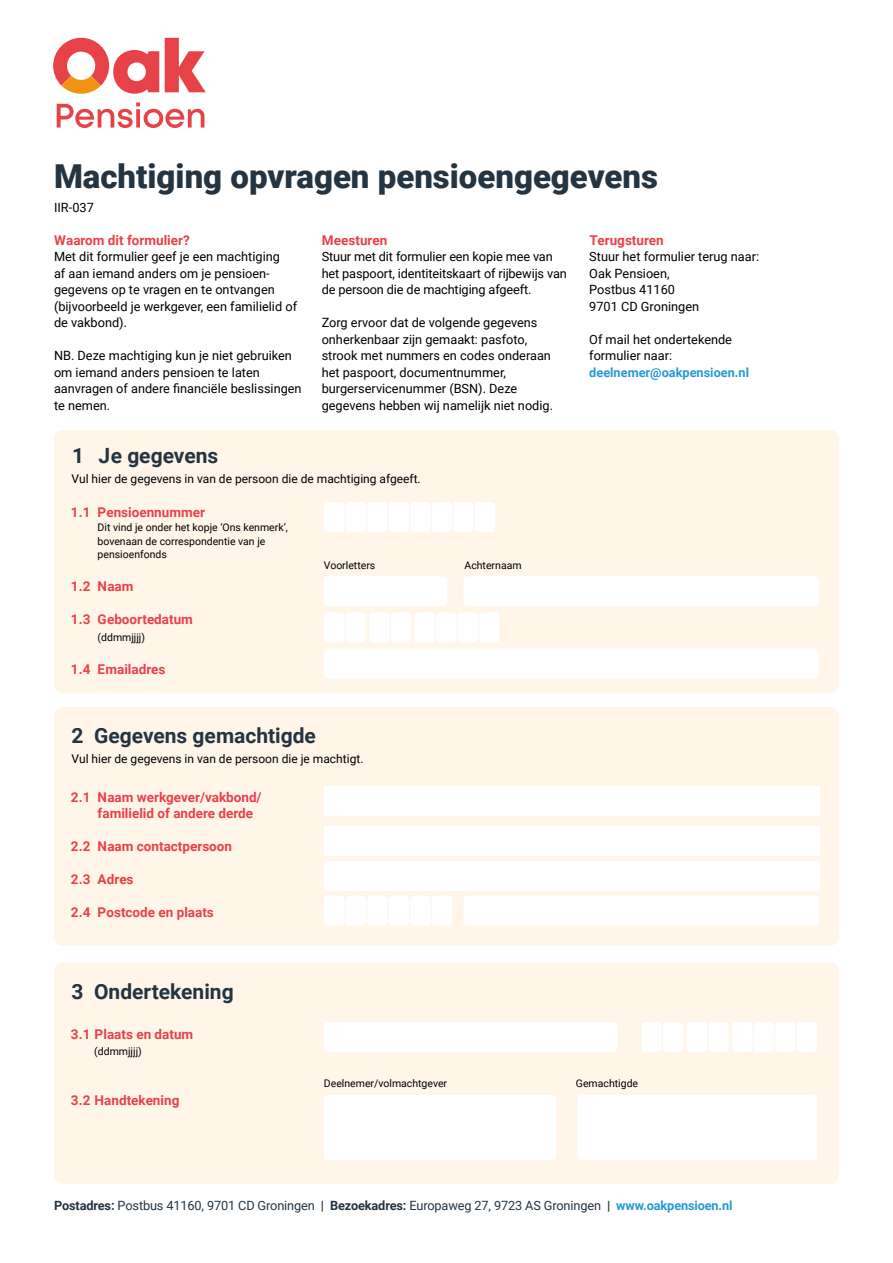
<style>
.page{position:relative;width:893px;height:1263px;background:#fff}
.page>*{position:absolute;margin:0;border:0;box-sizing:border-box;transform-origin:0 0}
.t1{font:900 33px "Roboto";color:#253441}
.t2{font:700 21px "Roboto";color:#253441}
.t3{font:700 13.5px/16.5px "Roboto";color:#e84249}
.t4{font:12.75px/16.5px "Roboto";color:#000}
.t5{font:12.75px "Roboto";letter-spacing:-.01em;color:#253441}
.t6{font:700 12.75px "Roboto";color:#2699d6}
.t7{font:12px "Roboto";color:#000}
.t8{font:10.5px/13.5px "Roboto";color:#000}
.s1{font-weight:700}
.s2{font-weight:700;color:#2699d6}
</style>
<div class="page">
<div style="left:54px;top:430px;width:785px;height:263px;background:#fff5e9;border-radius:9px"></div>
<div style="left:54px;top:707px;width:785px;height:239px;background:#fff5e9;border-radius:9px"></div>
<div style="left:54px;top:963px;width:785px;height:221px;background:#fff5e9;border-radius:9px"></div>
<div style="left:324px;top:612px;width:20px;height:30px;background:#fff;border-radius:4px"></div>
<div style="left:641px;top:1022px;width:21px;height:30px;background:#fff;border-radius:4px"></div>
<div style="left:345px;top:612px;width:21px;height:30px;background:#fff;border-radius:4px"></div>
<div style="left:663px;top:1022px;width:20px;height:30px;background:#fff;border-radius:4px"></div>
<div style="left:369px;top:612px;width:21px;height:30px;background:#fff;border-radius:4px"></div>
<div style="left:687px;top:1022px;width:20px;height:30px;background:#fff;border-radius:4px"></div>
<div style="left:391px;top:612px;width:20px;height:30px;background:#fff;border-radius:4px"></div>
<div style="left:708px;top:1022px;width:21px;height:30px;background:#fff;border-radius:4px"></div>
<div style="left:414px;top:612px;width:21px;height:30px;background:#fff;border-radius:4px"></div>
<div style="left:732px;top:1022px;width:20px;height:30px;background:#fff;border-radius:4px"></div>
<div style="left:324px;top:502px;width:20px;height:30px;background:#fff;border-radius:4px"></div>
<div style="left:324px;top:896px;width:20px;height:30px;background:#fff;border-radius:4px"></div>
<div style="left:324px;top:576px;width:123px;height:30px;background:#fff;border-radius:4px"></div>
<div style="left:324px;top:649px;width:495px;height:30px;background:#fff;border-radius:4px"></div>
<div style="left:324px;top:861px;width:495px;height:30px;background:#fff"></div>
<div style="left:324px;top:1022px;width:293px;height:30px;background:#fff;border-radius:4px"></div>
<div style="left:324px;top:1095px;width:232px;height:65px;background:#fff;border-radius:4px"></div>
<div style="left:577px;top:1095px;width:240px;height:65px;background:#fff;border-radius:4px"></div>
<div style="left:464px;top:896px;width:355px;height:30px;background:#fff;border-radius:4px"></div>
<div style="left:324px;top:786px;width:495px;height:30px;background:#fff"></div>
<div style="left:324px;top:826px;width:495px;height:30px;background:#fff"></div>
<div style="left:464px;top:576px;width:355px;height:30px;background:#fff;border-radius:4px"></div>
<div style="left:410px;top:502px;width:21px;height:30px;background:#fff;border-radius:4px"></div>
<div style="left:410px;top:896px;width:21px;height:30px;background:#fff;border-radius:4px"></div>
<div style="left:436px;top:612px;width:20px;height:30px;background:#fff;border-radius:4px"></div>
<div style="left:753px;top:1022px;width:21px;height:30px;background:#fff;border-radius:4px"></div>
<div style="left:345px;top:502px;width:21px;height:30px;background:#fff;border-radius:4px"></div>
<div style="left:345px;top:896px;width:21px;height:30px;background:#fff;border-radius:4px"></div>
<div style="left:432px;top:502px;width:20px;height:30px;background:#fff;border-radius:4px"></div>
<div style="left:432px;top:896px;width:20px;height:30px;background:#fff;border-radius:4px"></div>
<div style="left:458px;top:612px;width:20px;height:30px;background:#fff;border-radius:4px"></div>
<div style="left:775px;top:1022px;width:20px;height:30px;background:#fff;border-radius:4px"></div>
<div style="left:367px;top:502px;width:21px;height:30px;background:#fff;border-radius:4px"></div>
<div style="left:367px;top:896px;width:21px;height:30px;background:#fff;border-radius:4px"></div>
<div style="left:453px;top:502px;width:21px;height:30px;background:#fff;border-radius:4px"></div>
<div style="left:479px;top:612px;width:21px;height:30px;background:#fff;border-radius:4px"></div>
<div style="left:796px;top:1022px;width:21px;height:30px;background:#fff;border-radius:4px"></div>
<div style="left:389px;top:502px;width:20px;height:30px;background:#fff;border-radius:4px"></div>
<div style="left:389px;top:896px;width:20px;height:30px;background:#fff;border-radius:4px"></div>
<div style="left:475px;top:502px;width:20px;height:30px;background:#fff;border-radius:4px"></div>
<svg style="left:53px;top:38px;width:106px;height:56px"></svg>
<svg style="left:165px;top:38px;width:41px;height:54px"></svg>
<svg style="left:57px;top:102px;width:148px;height:26px"></svg>
<h1 class="t1" style="left:54px;top:153px;width:605px">Machtiging opvragen pensioengegevens</h1>
<p class="t4" style="left:54px;top:199px;width:41px">IIR-037</p>
<p class="t3" style="left:54px;top:231px;width:137px">Waarom dit formulier?</p>
<p class="t4" style="left:54px;top:248px;width:245px">Met dit formulier geef je een machtiging<br>af aan iemand anders om je pensioen&shy;gegevens op te vragen en te ontvangen (bijvoorbeeld je werkgever, een familielid of de vakbond).</p>
<p class="t4" style="left:54px;top:347px;width:249px">NB. Deze machtiging kun je niet gebruiken om iemand anders pensioen te laten aanvragen of andere financiële beslissingen te nemen.</p>
<p class="t3" style="left:322px;top:231px;width:67px">Meesturen</p>
<p class="t4" style="left:322px;top:248px;width:247px">Stuur met dit formulier een kopie mee van het paspoort, identiteitskaart of rijbewijs van de persoon die de machtiging afgeeft.</p>
<p class="t4" style="left:322px;top:314px;width:233px">Zorg ervoor dat de volgende gegevens onherkenbaar zijn gemaakt: pasfoto, strook met nummers en codes onderaan het paspoort, documentnummer, burgerservicenummer (BSN). Deze gegevens hebben wij namelijk niet nodig.</p>
<p class="t3" style="left:589px;top:231px;width:76px">Terugsturen</p>
<p class="t4" style="left:589px;top:248px;width:171px">Stuur het formulier terug naar:<br>Oak Pensioen,<br>Postbus 41160<br>9701 CD Groningen</p>
<p class="t4" style="left:589px;top:331px;width:144px">Of mail het ondertekende formulier naar:</p>
<p class="t6" style="left:589px;top:363px;width:161px">deelnemer@oakpensioen.nl</p>
<h2 class="t2" style="left:72px;top:441px;width:148px">1 Je gegevens</h2>
<p class="t7" style="left:72px;top:470px;width:351px">Vul hier de gegevens in van de persoon die de machtiging afgeeft.</p>
<p class="t3" style="left:71px;top:504px;width:136px">1.1 Pensioennummer</p>
<p class="t8" style="left:98px;top:520px;width:192px">Dit vind je onder het kopje ‘Ons kenmerk’, bovenaan de correspondentie van je pensioenfonds</p>
<p class="t3" style="left:71px;top:577px;width:64px">1.2 Naam</p>
<p class="t3" style="left:71px;top:610px;width:124px">1.3 Geboortedatum</p>
<p class="t8" style="left:98px;top:630px;width:49px">(ddmmjjjj)</p>
<p class="t3" style="left:71px;top:660px;width:96px">1.4 Emailadres</p>
<p class="t8" style="left:324px;top:558px;width:53px">Voorletters</p>
<p class="t8" style="left:464px;top:558px;width:59px">Achternaam</p>
<h2 class="t2" style="left:72px;top:721px;width:246px">2 Gegevens gemachtigde</h2>
<p class="t7" style="left:72px;top:750px;width:293px">Vul hier de gegevens in van de persoon die je machtigt.</p>
<p class="t3" style="left:98px;top:788px;width:166px;text-indent:-27px">2.1 Naam werkgever/vakbond/ familielid of andere derde</p>
<p class="t3" style="left:71px;top:837px;width:163px">2.2 Naam contactpersoon</p>
<p class="t3" style="left:71px;top:870px;width:64px">2.3 Adres</p>
<p class="t3" style="left:71px;top:903px;width:145px">2.4 Postcode en plaats</p>
<h2 class="t2" style="left:72px;top:977px;width:164px">3 Ondertekening</h2>
<p class="t3" style="left:71px;top:1025px;width:124px">3.1 Plaats en datum</p>
<p class="t8" style="left:94px;top:1044px;width:49px">(ddmmjjjj)</p>
<p class="t3" style="left:71px;top:1091px;width:110px">3.2 Handtekening</p>
<p class="t8" style="left:324px;top:1076px;width:125px">Deelnemer/volmachtgever</p>
<p class="t8" style="left:576px;top:1076px;width:64px">Gemachtigde</p>
<p class="t5" style="left:54px;top:1196px;width:680px"><span class="s1">Postadres:</span> Postbus 41160, 9701 CD Groningen <span class="s1">| Bezoekadres:</span> Europaweg 27, 9723 AS Groningen <span class="s1">|</span> <span class="s2">www.oakpensioen.nl</span></p>
</div>
